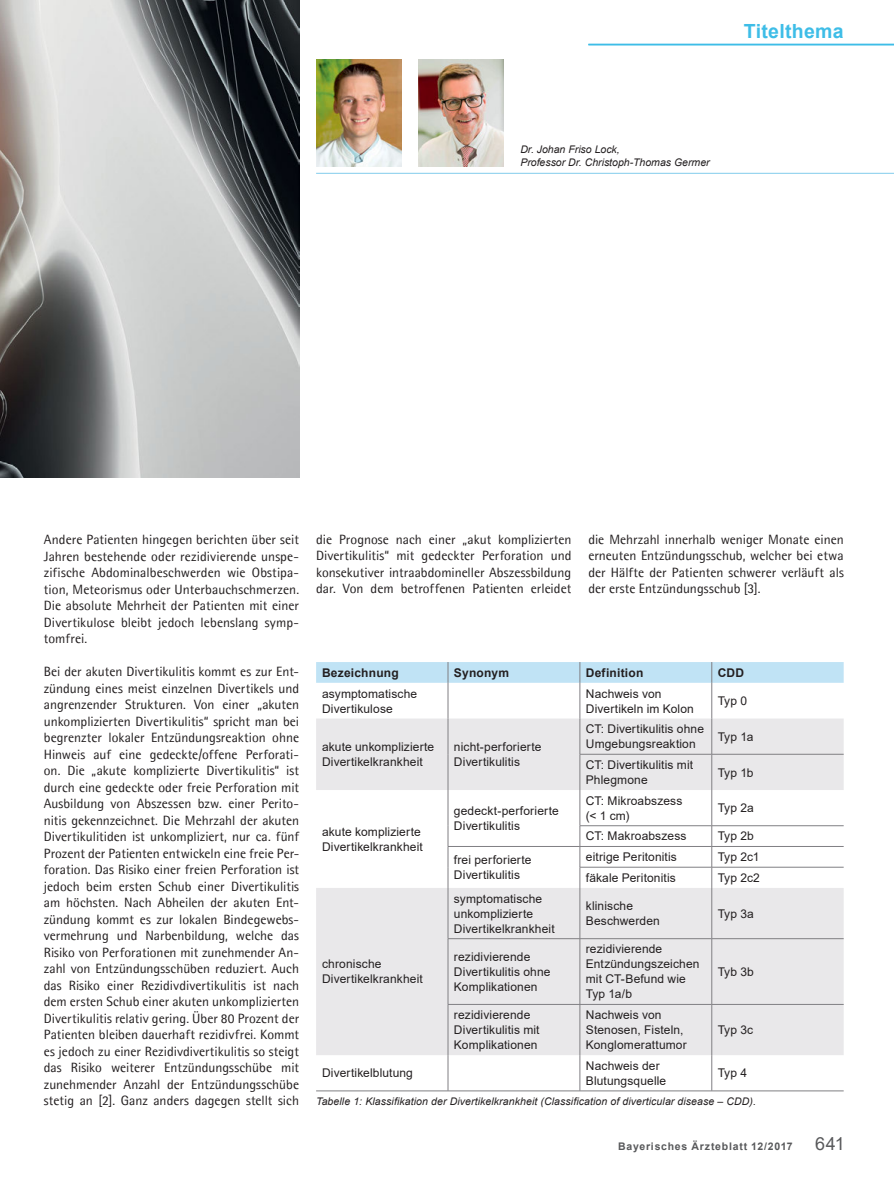
<style>
.page{position:relative;width:894px;height:1190px;background:#fff}
.page>*{position:absolute;margin:0;border:0;box-sizing:border-box;transform-origin:0 0}
.t1{font:700 19.5px "Arial";letter-spacing:.015em;color:#3ebde7}
.t2{font:13.5px/16.5px "Agfa Rotis Semisans";color:#231f20;text-align:justify}
.t3{font:12px/15px "Arial";letter-spacing:.01em;color:#231f20}
.t4{font:700 12px "Arial";letter-spacing:.015em;color:#231f20}
.t5{font:italic 10.5px/13.5px "Arial";letter-spacing:.01em;color:#231f20}
.t6{font:700 10.5px "Arial";letter-spacing:.07em;color:#58595b}
.s1{font-weight:400;font-size:18px}
</style>
<div class="page">
<hr style="left:588px;top:44px;width:305px;height:1px;background:#3ebde7">
<img style="left:0;top:0;width:299px;height:478px">
<hr style="left:316px;top:173px;width:577px;height:1px;background:#81ccec">
<img style="left:316px;top:60px;width:85px;height:106px">
<img style="left:418px;top:60px;width:85px;height:106px">
<svg style="left:316px;top:719px;width:527px;height:336px;fill:#e9e8ea"></svg>
<hr style="left:447px;top:683px;width:1px;height:36px;background:#807f83">
<hr style="left:579px;top:683px;width:1px;height:36px;background:#807f83">
<hr style="left:711px;top:683px;width:1px;height:36px;background:#807f83">
<hr style="left:447px;top:719px;width:1px;height:35px;background:#807f83">
<hr style="left:579px;top:719px;width:1px;height:35px;background:#807f83">
<hr style="left:711px;top:719px;width:1px;height:35px;background:#807f83">
<hr style="left:447px;top:754px;width:1px;height:36px;background:#807f83">
<hr style="left:579px;top:754px;width:1px;height:36px;background:#807f83">
<hr style="left:711px;top:754px;width:1px;height:36px;background:#807f83">
<hr style="left:447px;top:790px;width:1px;height:36px;background:#807f83">
<svg style="left:447px;top:826px;width:1px;height:62px"></svg>
<hr style="left:447px;top:888px;width:1px;height:50px;background:#807f83">
<hr style="left:579px;top:888px;width:1px;height:50px;background:#807f83">
<hr style="left:447px;top:939px;width:1px;height:65px;background:#807f83">
<hr style="left:579px;top:939px;width:1px;height:65px;background:#807f83">
<hr style="left:447px;top:1005px;width:1px;height:50px;background:#807f83">
<hr style="left:579px;top:1005px;width:1px;height:50px;background:#807f83">
<hr style="left:711px;top:1005px;width:1px;height:50px;background:#807f83">
<hr style="left:447px;top:1055px;width:1px;height:36px;background:#807f83">
<hr style="left:579px;top:1055px;width:1px;height:36px;background:#807f83">
<hr style="left:711px;top:1055px;width:1px;height:36px;background:#807f83">
<div style="left:316px;top:662px;width:527px;height:21px;background:#c0e3f5"></div>
<hr style="left:579px;top:754px;width:132px;height:1px;background:#807f83">
<hr style="left:579px;top:790px;width:1px;height:36px;background:#807f83">
<svg style="left:579px;top:826px;width:1px;height:62px"></svg>
<hr style="left:448px;top:846px;width:132px;height:1px;background:#807f83">
<hr style="left:711px;top:790px;width:1px;height:36px;background:#807f83">
<hr style="left:579px;top:825px;width:132px;height:1px;background:#807f83">
<hr style="left:580px;top:846px;width:131px;height:1px;background:#807f83">
<hr style="left:579px;top:867px;width:132px;height:1px;background:#807f83">
<svg style="left:711px;top:826px;width:1px;height:62px"></svg>
<hr style="left:711px;top:888px;width:1px;height:50px;background:#807f83">
<hr style="left:448px;top:938px;width:263px;height:1px;background:#807f83">
<hr style="left:711px;top:939px;width:1px;height:65px;background:#807f83">
<hr style="left:448px;top:1004px;width:263px;height:1px;background:#807f83">
<hr style="left:316px;top:1091px;width:527px;height:1px;background:#807f83">
<hr style="left:711px;top:754px;width:132px;height:1px;background:#807f83">
<hr style="left:711px;top:825px;width:132px;height:1px;background:#807f83">
<hr style="left:711px;top:846px;width:132px;height:1px;background:#807f83">
<hr style="left:711px;top:867px;width:132px;height:1px;background:#807f83">
<hr style="left:711px;top:938px;width:132px;height:1px;background:#807f83">
<hr style="left:711px;top:1004px;width:132px;height:1px;background:#807f83">
<h1 class="t1" style="left:743px;top:20px;width:101px">Titelthema</h1>
<p class="t5" style="left:520px;top:142px;width:191px">Dr. Johan Friso Lock,<br>Professor Dr. Christoph-Thomas Germer</p>
<p class="t2" style="left:44px;top:531px;width:257px">Andere Patienten hingegen berichten über seit Jahren bestehende oder rezidivierende unspe&shy;zifische Abdominalbeschwerden wie Obstipa&shy;tion, Meteorismus oder Unterbauchschmerzen.<br>Die absolute Mehrheit der Patienten mit einer Divertikulose bleibt jedoch lebenslang symp&shy;tomfrei.</p>
<p class="t2" style="left:44px;top:663px;width:257px">Bei der akuten Divertikulitis kommt es zur Ent&shy;zündung eines meist einzelnen Divertikels und angrenzender Strukturen. Von einer „akuten unkomplizierten Divertikulitis“ spricht man bei begrenzter lokaler Entzündungsreaktion ohne Hinweis auf eine gedeckte/offene Perforati&shy;on. Die „akute komplizierte Divertikulitis“ ist durch eine gedeckte oder freie Perforation mit Ausbildung von Abszessen bzw. einer Perito&shy;nitis gekennzeichnet. Die Mehrzahl der akuten Divertikulitiden ist unkompliziert, nur ca. fünf Prozent der Patienten entwickeln eine freie Per&shy;foration. Das Risiko einer freien Perforation ist jedoch beim ersten Schub einer Divertikulitis am höchsten. Nach Abheilen der akuten Ent&shy;zündung kommt es zur lokalen Bindegewebs&shy;vermehrung und Narbenbildung, welche das Risiko von Perforationen mit zunehmender An&shy;zahl von Entzündungsschüben reduziert. Auch das Risiko einer Rezidivdivertikulitis ist nach dem ersten Schub einer akuten unkomplizierten Divertikulitis relativ gering. Über 80 Prozent der Patienten bleiben dauerhaft rezidivfrei. Kommt es jedoch zu einer Rezidivdivertikulitis so steigt das Risiko weiterer Entzündungsschübe mit zunehmender Anzahl der Entzündungsschübe stetig an [2]. Ganz anders dagegen stellt sich</p>
<p class="t2" style="left:316px;top:531px;width:257px">die Prognose nach einer „akut komplizierten Divertikulitis“ mit gedeckter Perforation und konsekutiver intraabdomineller Abszessbildung dar. Von dem betroffenen Patienten erleidet</p>
<p class="t2" style="left:588px;top:531px;width:257px">die Mehrzahl innerhalb weniger Monate einen erneuten Entzündungsschub, welcher bei etwa der Hälfte der Patienten schwerer verläuft als der erste Entzündungsschub [3].</p>
<p class="t4" style="left:322px;top:666px;width:78px">Bezeichnung</p>
<p class="t4" style="left:454px;top:666px;width:57px">Synonym</p>
<p class="t4" style="left:586px;top:666px;width:59px">Definition</p>
<p class="t4" style="left:717px;top:666px;width:28px">CDD</p>
<p class="t3" style="left:322px;top:686px;width:97px">asymptomatische<br>Divertikulose</p>
<p class="t3" style="left:586px;top:686px;width:110px">Nachweis von<br>Divertikeln im Kolon</p>
<p class="t3" style="left:717px;top:693px;width:31px">Typ 0</p>
<p class="t3" style="left:322px;top:739px;width:114px">akute unkomplizierte<br>Divertikelkrankheit</p>
<p class="t3" style="left:454px;top:739px;width:89px">nicht-perforierte<br>Divertikulitis</p>
<p class="t3" style="left:586px;top:722px;width:120px">CT: Divertikulitis ohne<br>Umgebungsreaktion</p>
<p class="t3" style="left:717px;top:729px;width:37px">Typ 1a</p>
<p class="t3" style="left:586px;top:757px;width:109px">CT: Divertikulitis mit<br>Phlegmone</p>
<p class="t3" style="left:717px;top:765px;width:37px">Typ 1b</p>
<p class="t3" style="left:322px;top:824px;width:102px">akute komplizierte<br>Divertikelkrankheit</p>
<p class="t3" style="left:322px;top:957px;width:102px">chronische<br>Divertikelkrankheit</p>
<p class="t3" style="left:454px;top:803px;width:106px">gedeckt-perforierte<br>Divertikulitis</p>
<p class="t3" style="left:586px;top:793px;width:98px">CT: Mikroabszess (&lt; 1 cm)</p>
<p class="t3" style="left:717px;top:801px;width:38px">Typ 2a</p>
<p class="t3" style="left:586px;top:829px;width:102px">CT: Makroabszess</p>
<p class="t3" style="left:717px;top:829px;width:38px">Typ 2b</p>
<p class="t3" style="left:454px;top:852px;width:79px">frei perforierte<br>Divertikulitis</p>
<p class="t3" style="left:586px;top:850px;width:93px">eitrige Peritonitis</p>
<p class="t3" style="left:717px;top:850px;width:43px">Typ 2c1</p>
<p class="t3" style="left:586px;top:870px;width:91px">fäkale Peritonitis</p>
<p class="t3" style="left:717px;top:870px;width:44px">Typ 2c2</p>
<p class="t3" style="left:454px;top:891px;width:102px">symptomatische unkomplizierte<br>Divertikelkrankheit</p>
<p class="t3" style="left:586px;top:899px;width:76px">klinische<br>Beschwerden</p>
<p class="t3" style="left:717px;top:906px;width:38px">Typ 3a</p>
<p class="t3" style="left:454px;top:949px;width:98px">rezidivierende<br>Divertikulitis ohne<br>Komplikationen</p>
<p class="t3" style="left:586px;top:942px;width:115px">rezidivierende<br>Entzündungszeichen mit CT-Befund wie<br>Typ 1a/b</p>
<p class="t3" style="left:717px;top:964px;width:38px">Tyb 3b</p>
<p class="t3" style="left:454px;top:1007px;width:87px">rezidivierende<br>Divertikulitis mit<br>Komplikationen</p>
<p class="t3" style="left:586px;top:1007px;width:102px">Nachweis von<br>Stenosen, Fisteln,<br>Konglomerattumor</p>
<p class="t3" style="left:717px;top:1022px;width:37px">Typ 3c</p>
<p class="t3" style="left:322px;top:1066px;width:92px">Divertikelblutung</p>
<p class="t3" style="left:585px;top:1058px;width:82px">Nachweis der<br>Blutungsquelle</p>
<p class="t3" style="left:717px;top:1066px;width:31px">Typ 4</p>
<p class="t5" style="left:316px;top:1095px;width:441px">Tabelle 1: Klassifikation der Divertikelkrankheit (Classification of diverticular disease – CDD).</p>
<p class="t6" style="left:618px;top:1140px;width:228px">Bayerisches Ärzteblatt 12/2017 <span class="s1">641</span></p>
</div>
